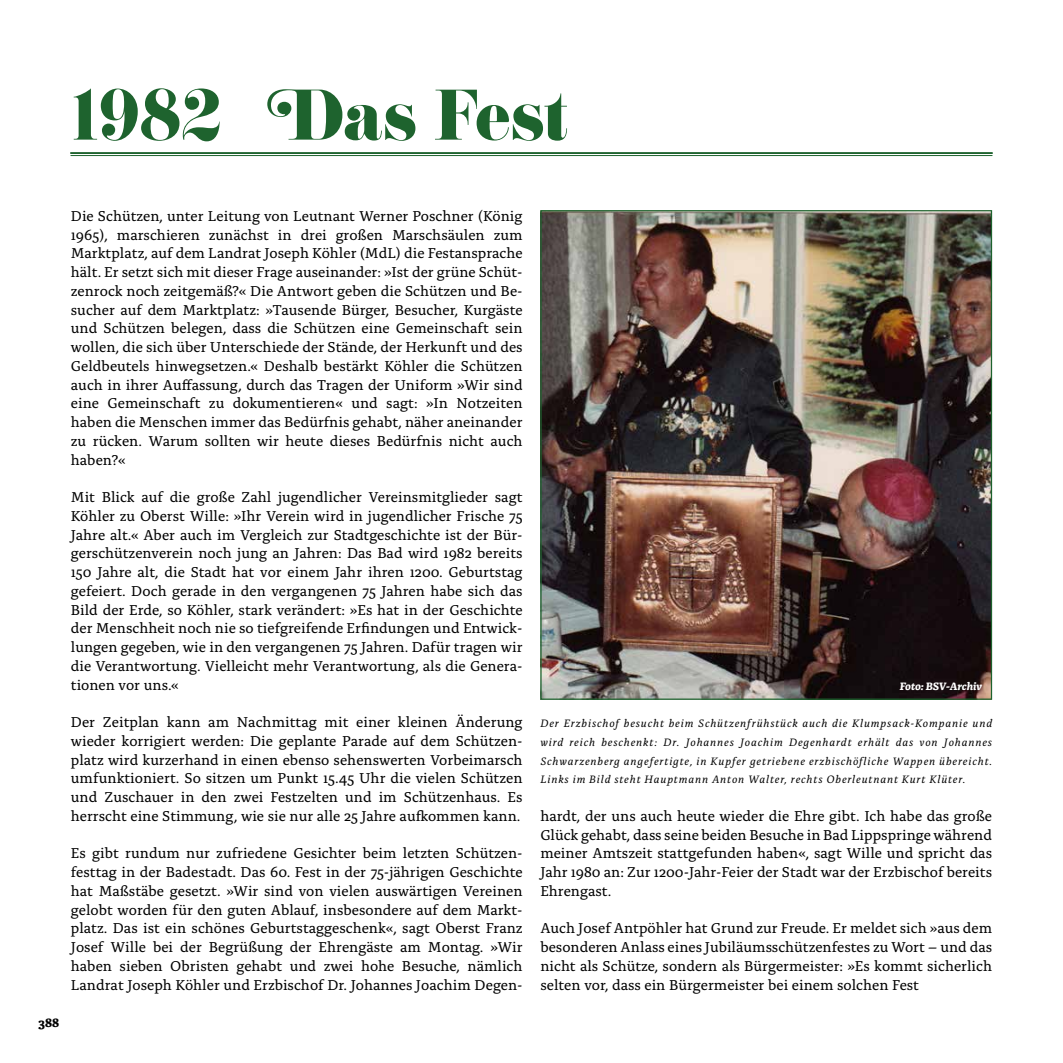
<style>
.page{position:relative;width:1063px;height:1063px;background:#fff}
.page>*{position:absolute;margin:0;border:0;box-sizing:border-box;transform-origin:0 0}
.t1{font:62.5px "Eloquent JF Pro";color:#1e632e}
.t2{font:15px/18.8px "Alda OTCEV";color:#000;text-align:justify}
.t3{font:700 12.5px "Alda OTCEV";color:#000}
.t4{font:italic 11.25px/18.8px "Alda OTCEV";letter-spacing:.08em;color:#000;text-align:justify}
.t5{font:italic 700 11.25px "Alda OTCEV";letter-spacing:-.005em;color:#fff}
</style>
<div class="page">
<hr style="left:71px;top:152px;width:921px;height:2px;background:#1e632e">
<hr style="left:71px;top:155px;width:921px;height:1px;background:#1e632e">
<img style="left:542px;top:212px;width:448px;height:486px">
<h1 class="t1" style="left:71px;top:81px;width:152px">1982</h1>
<h1 class="t1" style="left:267px;top:81px;width:303px">Das Fest</h1>
<p class="t3" style="left:39px;top:1013px;width:22px">388</p>
<p class="t2" style="left:71px;top:205px;width:453px">Die Schützen, unter Leitung von Leutnant Werner Poschner (König 1965), marschieren zunächst in drei großen Marschsäulen zum Marktplatz, auf dem Landrat Joseph Köhler (MdL) die Festansprache hält. Er setzt sich mit dieser Frage auseinander: »Ist der grüne Schüt&shy;zenrock noch zeitgemäß?« Die Antwort geben die Schützen und Be&shy;sucher auf dem Marktplatz: »Tausende Bürger, Besucher, Kurgäste und Schützen belegen, dass die Schützen eine Gemeinschaft sein wollen, die sich über Unterschiede der Stände, der Herkunft und des Geldbeutels hinwegsetzen.« Deshalb bestärkt Köhler die Schützen auch in ihrer Auffassung, durch das Tragen der Uniform »Wir sind eine Gemeinschaft zu dokumentieren« und sagt: »In Notzeiten haben die Menschen immer das Bedürfnis gehabt, näher aneinander zu rücken. Warum sollten wir heute dieses Bedürfnis nicht auch haben?«</p>
<p class="t2" style="left:71px;top:487px;width:453px">Mit Blick auf die große Zahl jugendlicher Vereinsmitglieder sagt Köhler zu Oberst Wille: »Ihr Verein wird in jugendlicher Frische 75<br>Jahre alt.« Aber auch im Vergleich zur Stadtgeschichte ist der Bür&shy;gerschützenverein noch jung an Jahren: Das Bad wird 1982 bereits 150 Jahre alt, die Stadt hat vor einem Jahr ihren 1200. Geburtstag gefeiert. Doch gerade in den vergangenen 75 Jahren habe sich das Bild der Erde, so Köhler, stark verändert: »Es hat in der Geschichte der Menschheit noch nie so tiefgreifende Erfindungen und Entwick&shy;lungen gegeben, wie in den vergangenen 75 Jahren. Dafür tragen wir die Verantwortung. Vielleicht mehr Verantwortung, als die Genera&shy;tionen vor uns.«</p>
<p class="t2" style="left:71px;top:712px;width:453px">Der Zeitplan kann am Nachmittag mit einer kleinen Änderung wieder korrigiert werden: Die geplante Parade auf dem Schützen&shy;platz wird kurzerhand in einen ebenso sehenswerten Vorbeimarsch umfunktioniert. So sitzen um Punkt 15.45 Uhr die vielen Schützen und Zuschauer in den zwei Festzelten und im Schützenhaus. Es herrscht eine Stimmung, wie sie nur alle 25 Jahre aufkommen kann.</p>
<p class="t2" style="left:71px;top:843px;width:453px">Es gibt rundum nur zufriedene Gesichter beim letzten Schützen&shy;festtag in der Badestadt. Das 60. Fest in der 75-jährigen Geschichte hat Maßstäbe gesetzt. »Wir sind von vielen auswärtigen Vereinen gelobt worden für den guten Ablauf, insbesondere auf dem Markt&shy;platz. Das ist ein schönes Geburtstaggeschenk«, sagt Oberst Franz Josef Wille bei der Begrüßung der Ehrengäste am Montag. »Wir haben sieben Obristen gehabt und zwei hohe Besuche, nämlich Landrat Joseph Köhler und Erzbischof Dr. Johannes Joachim Degen-</p>
<p class="t5" style="left:900px;top:677px;width:84px">Foto: BSV-Archiv</p>
<p class="t4" style="left:540px;top:713px;width:453px">Der Erzbischof besucht beim Schützenfrühstück auch die Klumpsack-Kompanie und wird reich beschenkt: Dr. Johannes Joachim Degenhardt erhält das von Johannes Schwarzenberg angefertigte, in Kupfer getriebene erzbischöfliche Wappen übereicht.<br>Links im Bild steht Hauptmann Anton Walter, rechts Oberleutnant Kurt Klüter.</p>
<p class="t2" style="left:540px;top:805px;width:453px">hardt, der uns auch heute wieder die Ehre gibt. Ich habe das große Glück gehabt, dass seine beiden Besuche in Bad Lippspringe während meiner Amtszeit stattgefunden haben«, sagt Wille und spricht das Jahr 1980 an: Zur 1200-Jahr-Feier der Stadt war der Erzbischof bereits Ehrengast.</p>
<p class="t2" style="left:540px;top:918px;width:453px">Auch Josef Antpöhler hat Grund zur Freude. Er meldet sich »aus dem besonderen Anlass eines Jubiläumsschützenfestes zu Wort – und das nicht als Schütze, sondern als Bürgermeister: »Es kommt sicherlich selten vor, dass ein Bürgermeister bei einem solchen Fest</p>
</div>
